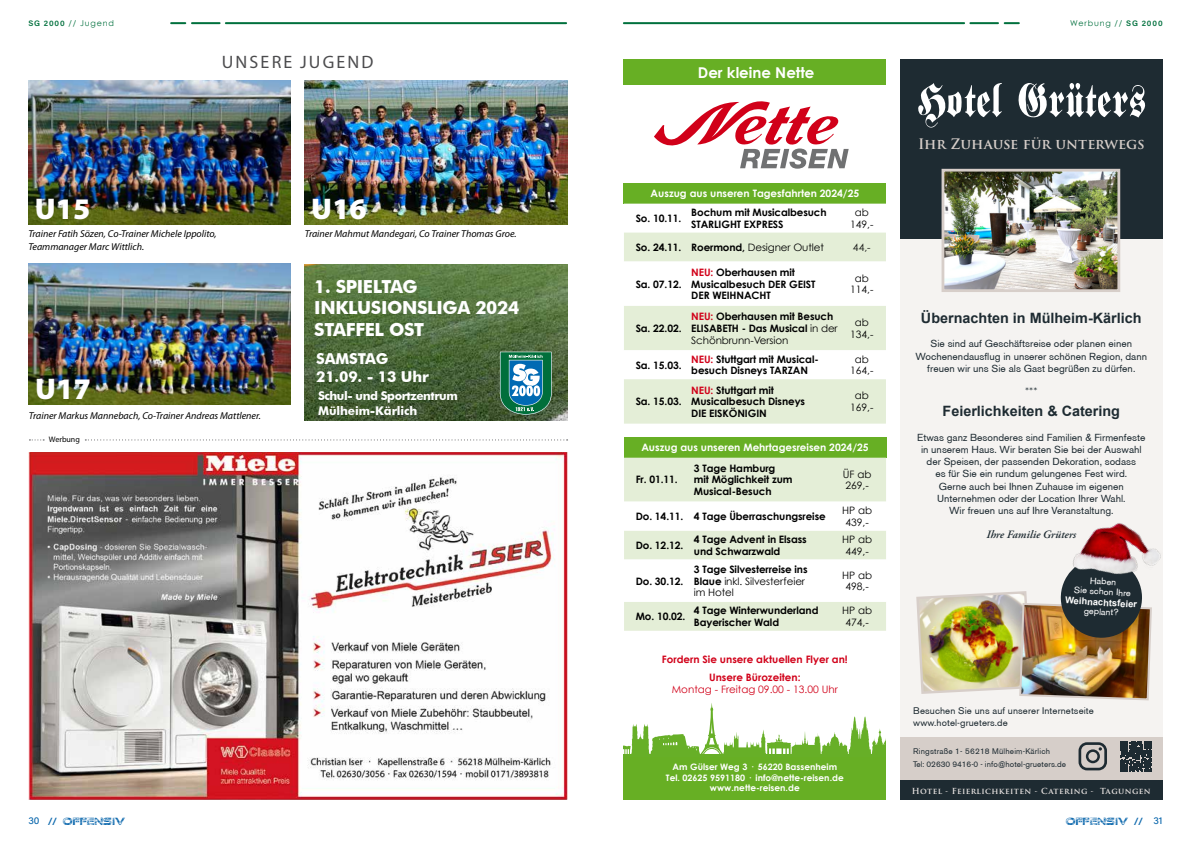
<style>
.page{position:relative;width:1191px;height:842px;background:#fff}
.page>*{position:absolute;margin:0;border:0;box-sizing:border-box;transform-origin:0 0}
.t1{font:900 30px "Myriad Pro";letter-spacing:.005em;color:#fff}
.t2{font:700 18px/21.6px "Futura BT";letter-spacing:-.02em;color:#fff}
.t3{font:18px "Myriad Pro";letter-spacing:.12em;color:#4c4c4e}
.t4{font:700 15px/18px "Futura BT";letter-spacing:-.01em;color:#fff}
.t5{font:700 14.9px "Century Gothic";color:#fff}
.t6{font:700 14.2px "Arial";color:#1e2b32}
.t7{font:600 14.1px "Trajan Pro 3";letter-spacing:-.01em;color:#d6cec9}
.t8{font:700 12px/14.4px "Futura BT";letter-spacing:-.04em;color:#fff}
.t9{font:italic 600 11.2px "Adobe Garamond Pro";color:#1e2b32}
.t10{font:700 10.2px/11.7px "Century Gothic";letter-spacing:-.01em;color:#000}
.t11{font:10.2px/12.2px "Berthold Akzidenz Grotesk BE";color:#1e2b32;text-align:center}
.t12{font:10.2px/11.7px "Century Gothic";color:#000;text-align:center}
.t13{font:700 10.2px "Century Gothic";color:#fff}
.t14{font:700 10.2px/18.1px "Century Gothic";color:#d10019;text-align:center}
.t15{font:10.2px "Century Gothic";color:#d10019}
.t16{font:10.2px "Century Gothic";color:#111211}
.t17{font:10.2px "Adobe Garamond Pro";color:#1e2b32}
.t18{font:italic 10px/13px "Myriad Pro";color:#000}
.t19{font:10px "Good Times Bad Times";color:#0c68ad}
.t20{font:10px "Acumin Variable Concept";color:#0c68ad}
.t21{font:9.6px/12.2px "Berthold Akzidenz Grotesk BE";letter-spacing:.01em;color:#1e2b32}
.t22{font:9.2px/10.3px "Berthold Akzidenz Grotesk BE";color:#fff;text-align:center}
.t23{font:700 9.2px "Arial";color:#fff}
.t24{font:700 8.8px/10.2px "Century Gothic";color:#fff;text-align:center}
.t25{font:8.1px/13.2px "Berthold Akzidenz Grotesk BE";letter-spacing:.02em;color:#1e2b32}
.t26{font:600 8.1px "Trajan Pro 3";letter-spacing:.04em;color:#ebe6e4}
.t27{font:8px "Century Gothic";letter-spacing:.1em;color:#00703d}
.t28{font:8px "Myriad Pro";color:#000}
.s1{font-family:"Acumin Variable Concept"}
.s2{font-weight:400}
.s3{color:#d10019}
</style>
<div class="page">
<hr style="left:624px;top:22px;width:340px;height:2px;background:#00703d">
<hr style="left:226px;top:22px;width:340px;height:2px;background:#00703d">
<svg style="left:1004px;top:22px;width:14px;height:2px"></svg>
<svg style="left:171px;top:22px;width:14px;height:2px"></svg>
<hr style="left:970px;top:22px;width:28px;height:2px;background:#00703d">
<hr style="left:192px;top:22px;width:28px;height:2px;background:#00703d">
<svg style="left:85px;top:439px;width:482px;height:1px"></svg>
<svg style="left:29px;top:439px;width:15px;height:1px"></svg>
<div style="left:900px;top:137px;width:262px;height:600px;background:#f5f3f1"></div>
<div style="left:900px;top:737px;width:262px;height:43px;background:#d6cec9"></div>
<div style="left:900px;top:780px;width:262px;height:20px;background:#1e2b32"></div>
<svg style="left:1078px;top:742px;width:29px;height:28px"></svg>
<svg style="left:1120px;top:741px;width:31px;height:31px"></svg>
<div style="left:900px;top:59px;width:262px;height:180px;background:#1e2b32"></div>
<svg style="left:918px;top:83px;width:83px;height:45px"></svg>
<svg style="left:1018px;top:83px;width:127px;height:35px"></svg>
<img style="left:945px;top:173px;width:171px;height:115px">
<div style="left:941px;top:169px;width:179px;height:123px;border:3px solid #d7cec9"></div>
<img style="left:916px;top:591px;width:236px;height:110px">
<img style="left:1050px;top:523px;width:111px;height:86px">
<div style="left:624px;top:437px;width:262px;height:21px;background:#67af24"></div>
<div style="left:624px;top:458px;width:262px;height:173px;background:#e4eed7"></div>
<svg style="left:624px;top:502px;width:262px;height:29px"></svg>
<svg style="left:624px;top:559px;width:262px;height:43px"></svg>
<div style="left:624px;top:183px;width:262px;height:21px;background:#67af24"></div>
<svg style="left:624px;top:232px;width:262px;height:192px"></svg>
<div style="left:624px;top:756px;width:262px;height:44px;background:#67af24"></div>
<svg style="left:624px;top:703px;width:262px;height:51px"></svg>
<hr style="left:624px;top:754px;width:262px;height:3px;background:#67af27">
<div style="left:624px;top:59px;width:262px;height:26px;background:#67af24"></div>
<svg style="left:654px;top:101px;width:194px;height:68px"></svg>
<img style="left:28px;top:452px;width:539px;height:347px">
<img style="left:305px;top:265px;width:262px;height:156px">
<img style="left:28px;top:81px;width:263px;height:143px">
<img style="left:29px;top:263px;width:262px;height:142px">
<img style="left:305px;top:81px;width:262px;height:143px">
<svg style="left:500px;top:352px;width:51px;height:63px;background:#44908a"></svg>
<p class="t27" style="left:28px;top:17px;width:87px"><span class="s1">SG 2000</span> // Jugend</p>
<p class="t27" style="left:1070px;top:17px;width:94px">Werbung // <span class="s1">SG 2000</span></p>
<h1 class="t1" style="left:35px;top:192px;width:57px">U15</h1>
<h2 class="t3" style="left:222px;top:52px;width:153px">UNSERE JUGEND</h2>
<h1 class="t1" style="left:311px;top:192px;width:57px">U16</h1>
<p class="t18" style="left:28px;top:227px;width:190px">Trainer Fatih Sözen, Co-Trainer Michele Ippolito,<br>Teammanager Marc Wittlich.</p>
<h1 class="t1" style="left:35px;top:372px;width:57px">U17</h1>
<p class="t18" style="left:29px;top:409px;width:234px">Trainer Markus Mannebach, Co-Trainer Andreas Mattlener.</p>
<p class="t28" style="left:49px;top:435px;width:33px">Werbung</p>
<p class="t18" style="left:305px;top:227px;width:213px">Trainer Mahmut Mandegari, Co Trainer Thomas Groe.</p>
<h2 class="t2" style="left:314px;top:275px;width:206px">1. SPIELTAG<br>INKLUSIONSLIGA 2024<br>STAFFEL OST</h2>
<h3 class="t4" style="left:316px;top:349px;width:114px">SAMSTAG<br>21.09. - 13 Uhr</h3>
<p class="t8" style="left:318px;top:389px;width:141px">Schul- und Sportzentrum<br>Mülheim-Kärlich</p>
<h3 class="t5" style="left:698px;top:63px;width:118px">Der kleine Nette</h3>
<p class="t13" style="left:650px;top:187px;width:210px">Auszug aus unseren Tagesfahrten 2024/25</p>
<p class="t10" style="left:635px;top:212px;width:47px">So. 10.11.</p>
<p class="t10" style="left:691px;top:206px;width:137px">Bochum mit Musicalbesuch<br>STARLIGHT EXPRESS</p>
<p class="t12" style="left:850px;top:206px;width:25px">ab<br>149,-</p>
<p class="t10" style="left:635px;top:241px;width:190px">So. 24.11. Roermond, <span class="s2">Designer Outlet</span></p>
<p class="t16" style="left:853px;top:241px;width:19px">44,-</p>
<p class="t10" style="left:635px;top:278px;width:47px">Sa. 07.12.</p>
<p class="t10" style="left:691px;top:266px;width:126px"><span class="s3">NEU:</span> Oberhausen mit<br>Musicalbesuch DER GEIST<br>DER WEIHNACHT</p>
<p class="t12" style="left:850px;top:272px;width:25px">ab<br>114,-</p>
<p class="t10" style="left:635px;top:322px;width:47px">Sa. 22.02.</p>
<p class="t10" style="left:691px;top:310px;width:148px"><span class="s3">NEU:</span> Oberhausen mit Besuch<br>ELISABETH - Das Musical <span class="s2">in der<br>Schönbrunn-Version</span></p>
<p class="t12" style="left:850px;top:316px;width:25px">ab<br>134,-</p>
<p class="t10" style="left:635px;top:359px;width:47px">Sa. 15.03.</p>
<p class="t10" style="left:691px;top:353px;width:129px"><span class="s3">NEU:</span> Stuttgart mit Musical&shy;besuch Disneys TARZAN</p>
<p class="t12" style="left:850px;top:353px;width:25px">ab<br>164,-</p>
<p class="t10" style="left:635px;top:395px;width:47px">Sa. 15.03.</p>
<p class="t10" style="left:691px;top:384px;width:115px"><span class="s3">NEU:</span> Stuttgart mit<br>Musicalbesuch Disneys<br>DIE EISKÖNIGIN</p>
<p class="t12" style="left:850px;top:390px;width:25px">ab<br>169,-</p>
<p class="t13" style="left:641px;top:441px;width:229px">Auszug aus unseren Mehrtagesreisen 2024/25</p>
<p class="t10" style="left:636px;top:474px;width:44px">Fr. 01.11.</p>
<p class="t10" style="left:694px;top:462px;width:100px">3 Tage Hamburg mit Möglichkeit zum<br>Musical-Besuch</p>
<p class="t12" style="left:842px;top:468px;width:30px;text-align:left">ÜF ab<br>269,-</p>
<p class="t10" style="left:636px;top:510px;width:191px">Do. 14.11. 4 Tage Überraschungsreise</p>
<p class="t12" style="left:842px;top:504px;width:32px">HP ab<br>439,-</p>
<p class="t10" style="left:636px;top:539px;width:49px">Do. 12.12.</p>
<p class="t10" style="left:694px;top:533px;width:114px">4 Tage Advent in Elsass und Schwarzwald</p>
<p class="t12" style="left:842px;top:533px;width:32px">HP ab<br>449,-</p>
<p class="t10" style="left:636px;top:575px;width:49px">Do. 30.12.</p>
<p class="t10" style="left:694px;top:563px;width:115px">3 Tage Silvesterreise ins<br>Blaue <span class="s2">inkl. Silvesterfeier im Hotel</span></p>
<p class="t12" style="left:842px;top:569px;width:32px">HP ab<br>498,-</p>
<p class="t10" style="left:636px;top:610px;width:51px">Mo. 10.02.</p>
<p class="t10" style="left:694px;top:604px;width:126px">4 Tage Winterwunderland<br>Bayerischer Wald</p>
<p class="t12" style="left:842px;top:605px;width:32px">HP ab<br>474,-</p>
<p class="t14" style="left:662px;top:649px;width:187px">Fordern Sie unsere aktuellen Flyer an!<br>Unsere Bürozeiten:</p>
<p class="t15" style="left:672px;top:683px;width:168px">Montag - Freitag 09.00 - 13.00 Uhr</p>
<p class="t24" style="left:666px;top:762px;width:179px">Am Gülser Weg 3 · 56220 Bassenheim<br>Tel. 02625 9591180 · info@nette-reisen.de www.nette-reisen.de</p>
<h3 class="t7" style="left:918px;top:133px;width:228px">Ihr Zuhause für unterwegs</h3>
<h3 class="t6" style="left:921px;top:310px;width:222px">Übernachten in Mülheim-Kärlich</h3>
<p class="t11" style="left:915px;top:338px;width:233px">Sie sind auf Geschäftsreise oder planen einen<br>Wochenendausflug in unserer schönen Region, dann freuen wir uns Sie als Gast begrüßen zu dürfen.</p>
<p class="t17" style="left:1025px;top:385px;width:14px">***</p>
<h3 class="t6" style="left:942px;top:403px;width:179px">Feierlichkeiten &amp; Catering</h3>
<p class="t11" style="left:917px;top:431px;width:230px">Etwas ganz Besonderes sind Familien &amp; Firmenfeste in unserem Haus. Wir beraten Sie bei der Auswahl der Speisen, der passenden Dekoration, sodass<br>es für Sie ein rundum gelungenes Fest wird.<br>Gerne auch bei Ihnen Zuhause im eigenen Unternehmen oder der Location Ihrer Wahl.<br>Wir freuen uns auf Ihre Veranstaltung.</p>
<p class="t9" style="left:986px;top:528px;width:91px">Ihre Familie Grüters</p>
<p class="t22" style="left:1074px;top:574px;width:58px;rotate:3deg">Haben<br>Sie schon Ihre</p>
<p class="t23" style="left:1065px;top:595px;width:73px;rotate:3deg">Weihnachtsfeier</p>
<p class="t22" style="left:1084px;top:605px;width:36px;rotate:3deg">geplant?</p>
<p class="t21" style="left:913px;top:704px;width:182px">Besuchen Sie uns auf unserer Internetseite www.hotel-grueters.de</p>
<p class="t25" style="left:913px;top:745px;width:154px">Ringstraße 1- 56218 Mülheim-Kärlich<br>Tel: 02630 9416-0 - info@hotel-grueters.de</p>
<p class="t26" style="left:911px;top:785px;width:240px">Hotel - Feierlichkeiten - Catering - Tagungen</p>
<p class="t20" style="left:28px;top:814px;width:13px">30</p>
<p class="t19" style="left:48px;top:815px;width:78px">// OFFENSIV</p>
<p class="t19" style="left:1065px;top:815px;width:98px">OFFENSIV // <span class="s1">31</span></p>
</div>
